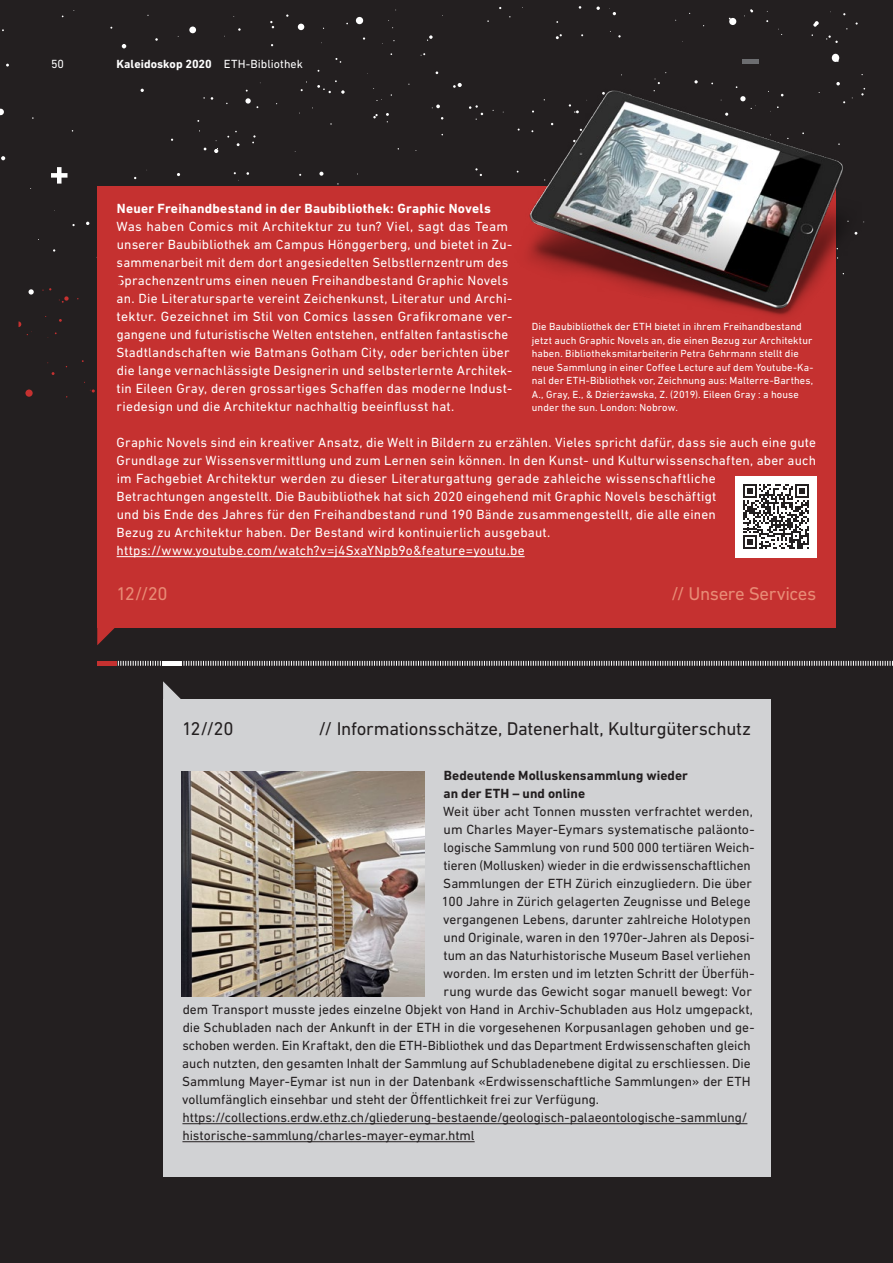
<style>
.page{position:relative;width:893px;height:1263px;background:#231f20}
.page>*{position:absolute;margin:0;border:0;box-sizing:border-box;transform-origin:0 0}
.t1{font:18.75px "DIN Next W1 G";letter-spacing:-.015em;color:#231f20}
.t2{font:18.75px "DIN Next W1 G";letter-spacing:-.02em;color:#e88c76}
.t3{font:13.5px/18px "DIN Next W1 G";letter-spacing:.015em;color:#fff}
.t4{font:13.5px "DIN Next W1 G";letter-spacing:-.005em;color:#231f20}
.t5{font:700 13.5px "DIN Next W1 G";letter-spacing:.02em;color:#fff}
.t6{font:700 13.5px/18px "DIN Next W1 G";letter-spacing:.005em;color:#231f20}
.t7{font:700 12px "DIN Next W1 G";letter-spacing:.005em;color:#fff}
.t8{font:12px "DIN Next W1 G";color:#fff}
.t9{font:10.5px/13.5px "DIN Next W1 G";letter-spacing:.01em;color:#fff}
.s1{font-weight:400}
</style>
<div class="page">
<svg style="left:298px;top:24px;width:6px;height:6px"></svg>
<div style="left:189px;top:27px;width:7px;height:6px;background:#fff;border-radius:50%"></div>
<svg style="left:122px;top:44px;width:4px;height:4px"></svg>
<div style="left:356px;top:17px;width:7px;height:7px;background:#fff;border-radius:50%"></div>
<svg style="left:609px;top:8px;width:7px;height:7px"></svg>
<svg style="left:1px;top:156px;width:4px;height:4px"></svg>
<svg style="left:270px;top:21px;width:4px;height:7px"></svg>
<svg style="left:596px;top:7px;width:4px;height:3px"></svg>
<svg style="left:744px;top:9px;width:9px;height:8px"></svg>
<svg style="left:245px;top:98px;width:13px;height:10px"></svg>
<svg style="left:556px;top:34px;width:6px;height:5px"></svg>
<div style="left:832px;top:54px;width:7px;height:8px;background:#fff;border-radius:50%"></div>
<svg style="left:0;top:109px;width:4px;height:6px"></svg>
<svg style="left:813px;top:21px;width:6px;height:6px"></svg>
<svg style="left:252px;top:135px;width:4px;height:8px"></svg>
<svg style="left:319px;top:172px;width:4px;height:4px"></svg>
<svg style="left:453px;top:83px;width:9px;height:5px"></svg>
<svg style="left:317px;top:80px;width:28px;height:14px"></svg>
<div style="left:729px;top:18px;width:7px;height:7px;background:#fff;border-radius:50%"></div>
<svg style="left:432px;top:105px;width:8px;height:3px"></svg>
<svg style="left:214px;top:148px;width:4px;height:5px"></svg>
<svg style="left:427px;top:35px;width:6px;height:6px"></svg>
<svg style="left:826px;top:35px;width:12px;height:8px"></svg>
<svg style="left:475px;top:168px;width:7px;height:8px"></svg>
<svg style="left:373px;top:114px;width:5px;height:4px"></svg>
<svg style="left:29px;top:289px;width:5px;height:6px"></svg>
<svg style="left:469px;top:105px;width:14px;height:15px"></svg>
<hr style="left:742px;top:60px;width:17px;height:4px;background:#6c6d70">
<div style="left:97px;top:661px;width:19px;height:5px;background:#c53130"></div>
<div style="left:163px;top:661px;width:19px;height:5px;background:#fff"></div>
<svg style="left:183px;top:660px;width:710px;height:6px"></svg>
<svg style="left:118px;top:661px;width:43px;height:5px"></svg>
<div style="left:97px;top:186px;width:739px;height:441px;background:#c53130"></div>
<svg style="left:163px;top:681px;width:18px;height:18px"></svg>
<hr style="left:117px;top:556px;width:408px;height:1px;background:#fff">
<div style="left:163px;top:699px;width:607px;height:477px;background:#d1d2d4"></div>
<svg style="left:97px;top:627px;width:19px;height:18px"></svg>
<hr style="left:182px;top:1123px;width:565px;height:1px;background:#231f20">
<hr style="left:182px;top:1141px;width:293px;height:1px;background:#231f20">
<img style="left:182px;top:771px;width:242px;height:225px">
<img style="left:516px;top:79px;width:342px;height:237px">
<div style="left:25px;top:389px;width:8px;height:8px;background:#c53130;border-radius:50%"></div>
<svg style="left:59px;top:296px;width:10px;height:7px"></svg>
<svg style="left:90px;top:389px;width:5px;height:3px"></svg>
<svg style="left:51px;top:167px;width:16px;height:17px"></svg>
<div style="left:735px;top:476px;width:81px;height:81px;background:#fff"></div>
<svg style="left:743px;top:484px;width:65px;height:65px"></svg>
<p class="t8" style="left:51px;top:57px;width:15px">50</p>
<p class="t7" style="left:116px;top:57px;width:188px">Kaleidoskop 2020 <span class="s1">ETH-Bibliothek</span></p>
<p class="t5" style="left:117px;top:201px;width:375px">Neuer Freihandbestand in der Baubibliothek: Graphic Novels</p>
<p class="t3" style="left:116px;top:217px;width:397px">Was haben Comics mit Architektur zu tun? Viel, sagt das Team unserer Baubibliothek am Campus Hönggerberg, und bietet in Zu&shy;sammenarbeit mit dem dort angesiedelten Selbstlernzentrum des Sprachenzentrums einen neuen Freihandbestand Graphic Novels an. Die Literatursparte vereint Zeichenkunst, Literatur und Archi&shy;tektur. Gezeichnet im Stil von Comics lassen Grafikromane ver&shy;gangene und futuristische Welten entstehen, entfalten fantastische Stadtlandschaften wie Batmans Gotham City, oder berichten über die lange vernachlässigte Designerin und selbsterlernte Architek&shy;tin Eileen Gray, deren grossartiges Schaffen das moderne Indust&shy;riedesign und die Architektur nachhaltig beeinflusst hat.</p>
<p class="t3" style="left:117px;top:433px;width:701px">Graphic Novels sind ein kreativer Ansatz, die Welt in Bildern zu erzählen. Vieles spricht dafür, dass sie auch eine gute Grundlage zur Wissensvermittlung und zum Lernen sein können. In den Kunst- und Kulturwissenschaften, aber auch im Fachgebiet Architektur werden zu dieser Literaturgattung gerade zahleiche wissenschaftliche<br>Betrachtungen angestellt. Die Baubibliothek hat sich 2020 eingehend mit Graphic Novels beschäftigt<br>und bis Ende des Jahres für den Freihandbestand rund 190 Bände zusammengestellt, die alle einen<br>Bezug zu Architektur haben. Der Bestand wird kontinuierlich ausgebaut. https://www.youtube.com/watch?v=j4SxaYNpb9o&amp;feature=youtu.be</p>
<p class="t9" style="left:532px;top:320px;width:283px">Die Baubibliothek der ETH bietet in ihrem Freihandbestand jetzt auch Graphic Novels an, die einen Bezug zur Architektur haben. Bibliotheksmitarbeiterin Petra Gehrmann stellt die neue Sammlung in einer Coffee Lecture auf dem Youtube-Ka&shy;nal der ETH-Bibliothek vor, Zeichnung aus: Malterre-Barthes, A., Gray, E., &amp; Dzierżawska, Z. (2019). Eileen Gray : a house under the sun. London: Nobrow.</p>
<h1 class="t2" style="left:116px;top:583px;width:53px">12//20</h1>
<h1 class="t2" style="left:671px;top:583px;width:147px">// Unsere Services</h1>
<h1 class="t1" style="left:182px;top:718px;width:53px">12//20</h1>
<h1 class="t1" style="left:319px;top:718px;width:434px">// Informationsschätze, Datenerhalt, Kulturgüterschutz</h1>
<p class="t6" style="left:444px;top:767px;width:246px">Bedeutende Molluskensammlung wieder an der ETH – und online</p>
<p class="t4" style="left:443px;top:804px;width:311px">Weit über acht Tonnen mussten verfrachtet werden,</p>
<p class="t4" style="left:444px;top:822px;width:312px">um Charles Mayer-Eymars systematische paläonto-</p>
<p class="t4" style="left:444px;top:840px;width:312px">logische Sammlung von rund 500 000 tertiären Weich-</p>
<p class="t4" style="left:444px;top:858px;width:309px">tieren (Mollusken) wieder in die erdwissenschaftlichen</p>
<p class="t4" style="left:443px;top:876px;width:310px">Sammlungen der ETH Zürich einzugliedern. Die über</p>
<p class="t4" style="left:442px;top:894px;width:310px">100 Jahre in Zürich gelagerten Zeugnisse und Belege</p>
<p class="t4" style="left:443px;top:912px;width:309px">vergangenen Lebens, darunter zahlreiche Holotypen</p>
<p class="t4" style="left:444px;top:930px;width:312px">und Originale, waren in den 1970er-Jahren als Deposi-</p>
<p class="t4" style="left:444px;top:948px;width:309px">tum an das Naturhistorische Museum Basel verliehen</p>
<p class="t4" style="left:443px;top:966px;width:313px">worden. Im ersten und im letzten Schritt der Überfüh-</p>
<p class="t4" style="left:444px;top:984px;width:310px">rung wurde das Gewicht sogar manuell bewegt: Vor</p>
<p class="t4" style="left:183px;top:1002px;width:572px">dem Transport musste jedes einzelne Objekt von Hand in Archiv-Schubladen aus Holz umgepackt,</p>
<p class="t4" style="left:183px;top:1020px;width:573px">die Schubladen nach der Ankunft in der ETH in die vorgesehenen Korpusanlagen gehoben und ge-</p>
<p class="t4" style="left:182px;top:1038px;width:570px">schoben werden. Ein Kraftakt, den die ETH-Bibliothek und das Department Erdwissenschaften gleich</p>
<p class="t4" style="left:182px;top:1056px;width:570px">auch nutzten, den gesamten Inhalt der Sammlung auf Schubladenebene digital zu erschliessen. Die</p>
<p class="t4" style="left:182px;top:1074px;width:570px">Sammlung Mayer-Eymar ist nun in der Datenbank «Erdwissenschaftliche Sammlungen» der ETH</p>
<p class="t4" style="left:182px;top:1092px;width:418px">vollumfänglich einsehbar und steht der Öffentlichkeit frei zur Verfügung.</p>
<p class="t4" style="left:182px;top:1110px;width:566px">https://collections.erdw.ethz.ch/gliederung-bestaende/geologisch-palaeontologische-sammlung/</p>
<p class="t4" style="left:182px;top:1128px;width:294px">historische-sammlung/charles-mayer-eymar.html</p>
</div>
